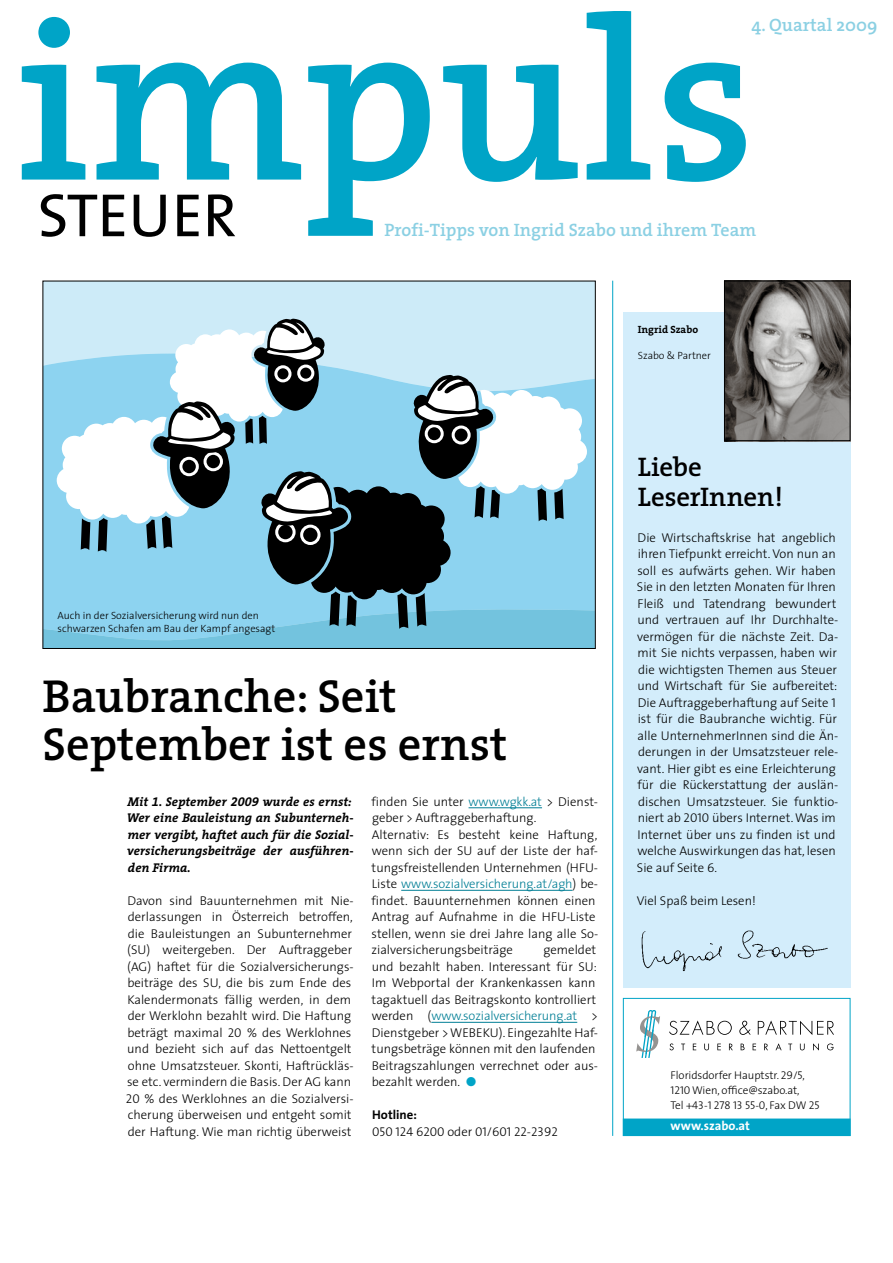
<style>
.page{position:relative;width:893px;height:1263px;background:#fff}
.page>*{position:absolute;margin:0;border:0;box-sizing:border-box;transform-origin:0 0}
.t1{font:600 230.7px "The Serif";color:#00a4c7}
.t2{font:61.5px "The Sans Caps";color:#000}
.t3{font:600 46.5px/48px "The Serif";color:#000}
.t4{font:600 27px/30px "The Serif";letter-spacing:-.01em;color:#000}
.t5{font:600 18px "The Serif";color:#8bd0e3}
.t6{font:300 12.75px/16.5px "The Sans";color:#000}
.t7{font:italic 700 12.75px/16.5px "The Serif";color:#000}
.t8{font:12.75px "The Sans Light Caps";color:#000}
.t9{font:700 12.75px "The Sans";color:#fff}
.t10{font:700 12.75px "The Sans";color:#000}
.t11{font:300 11.25px/15px "The Sans";letter-spacing:-.005em;color:#000}
.t12{font:11.25px "The Sans Light Caps";letter-spacing:-.005em;color:#000}
.t13{font:300 10.5px/12.8px "The Sans";color:#000}
.t14{font:700 10.5px "The Serif";color:#000}
.s1{font-family:"The Serif Bold Expert";font-weight:400}
.s2{font-family:"The Sans Light Caps";font-weight:400}
.s3{color:#007e95}
.s4{color:#00a4c7}
.s5{font-family:"The Sans";font-weight:300}
</style>
<div class="page">
<div style="left:623px;top:312px;width:227px;height:675px;background:#d3edfb"></div>
<img style="left:726px;top:283px;width:122px;height:156px">
<div style="left:724px;top:281px;width:126px;height:160px;border:1px solid #000"></div>
<div style="left:623px;top:998px;width:227px;height:138px;border:1px solid #00a4c7"></div>
<div style="left:623px;top:1119px;width:227px;height:16px;background:#00a4c7"></div>
<div style="left:623px;top:1119px;width:227px;height:17px;border:1px solid #00a4c7"></div>
<svg style="left:636px;top:1010px;width:24px;height:48px"></svg>
<svg style="left:669px;top:1020px;width:63px;height:15px"></svg>
<svg style="left:739px;top:1021px;width:12px;height:14px"></svg>
<svg style="left:758px;top:1020px;width:76px;height:15px"></svg>
<svg style="left:669px;top:1043px;width:5px;height:7px"></svg>
<svg style="left:681px;top:1043px;width:4px;height:7px"></svg>
<svg style="left:693px;top:1043px;width:3px;height:7px"></svg>
<svg style="left:704px;top:1043px;width:5px;height:7px"></svg>
<svg style="left:717px;top:1043px;width:4px;height:7px"></svg>
<svg style="left:729px;top:1043px;width:4px;height:7px"></svg>
<svg style="left:741px;top:1043px;width:4px;height:7px"></svg>
<svg style="left:753px;top:1043px;width:3px;height:7px"></svg>
<svg style="left:764px;top:1043px;width:4px;height:7px"></svg>
<svg style="left:775px;top:1043px;width:7px;height:7px"></svg>
<svg style="left:788px;top:1043px;width:4px;height:7px"></svg>
<svg style="left:800px;top:1043px;width:5px;height:7px"></svg>
<svg style="left:813px;top:1043px;width:6px;height:7px"></svg>
<svg style="left:827px;top:1043px;width:7px;height:7px"></svg>
<img style="left:641px;top:930px;width:187px;height:42px">
<hr style="left:612px;top:281px;width:1px;height:855px;background:#00a4c7">
<hr style="left:469px;top:807px;width:73px;height:1px;background:#007e95">
<hr style="left:401px;top:890px;width:171px;height:1px;background:#007e95">
<hr style="left:431px;top:1022px;width:146px;height:1px;background:#007e95">
<div style="left:45px;top:283px;width:549px;height:36px;background:#cdebf8"></div>
<svg style="left:45px;top:319px;width:549px;height:328px"></svg>
<h1 class="t1" style="left:15px;top:-91px;width:742px">impuls</h1>
<h3 class="t5" style="left:751px;top:10px;width:127px">4. Quartal 2009</h3>
<h2 class="t2" style="left:38px;top:164px;width:201px">STEUER</h2>
<h3 class="t5" style="left:384px;top:215px;width:373px">Profi-Tipps von Ingrid Szabo und ihrem Team</h3>
<p class="t13" style="left:57px;top:609px;width:219px">Auch in der Sozialversicherung wird nun den schwarzen Schafen am Bau der Kampf angesagt</p>
<h3 class="t3" style="left:43px;top:671px;width:466px">Baubranche: Seit<br>September ist es ernst</h3>
<p class="t7" style="left:127px;top:793px;width:229px">Mit <span class="s1">1</span>. September <span class="s1">2009</span> wurde es ernst:<br>Wer eine Bauleistung an Subunterneh&shy;mer vergibt, haftet auch für die Sozial&shy;versicherungsbeiträge der ausführen&shy;den Firma.</p>
<p class="t6" style="left:126px;top:892px;width:229px">Davon sind Bauunternehmen mit Nie&shy;derlassungen in Österreich betroffen, die Bauleistungen an Subunternehmer (SU) weitergeben. Der Auftraggeber (AG) haftet für die Sozialversicherungs&shy;beiträge des SU, die bis zum Ende des Kalendermonats fällig werden, in dem der Werklohn bezahlt wird. Die Haftung beträgt maximal <span class="s2">20</span> % des Werklohnes und bezieht sich auf das Nettoentgelt ohne Umsatzsteuer. Skonti, Haftrückläs&shy;se etc. vermindern die Basis. Der AG kann <span class="s2">20</span> % des Werklohnes an die Sozialversi&shy;cherung überweisen und entgeht somit der Haftung. Wie man richtig überweist</p>
<p class="t6" style="left:371px;top:793px;width:228px">finden Sie unter <span class="s3">www.wgkk.at</span> &gt; Dienst&shy;geber &gt; Auftraggeberhaftung.<br>Alternativ: Es besteht keine Haftung, wenn sich der SU auf der Liste der haf&shy;tungsfreistellenden Unternehmen (HFU-Liste <span class="s3">www.sozialversicherung.at/agh</span>) be&shy;findet. Bauunternehmen können einen Antrag auf Aufnahme in die HFU-Liste stellen, wenn sie drei Jahre lang alle So&shy;zialversicherungsbeiträge</p>
<p class="t6" style="left:372px;top:941px;width:228px;text-indent:172px">gemeldet und bezahlt haben. Interessant für SU:<br>Im Webportal der Krankenkassen kann tagaktuell das Beitragskonto kontrolliert werden (<span class="s3">www.sozialversicherung.at</span> &gt; Dienstgeber &gt; WEBEKU). Eingezahlte Haf&shy;tungsbeträge können mit den laufenden Beitragszahlungen verrechnet oder aus&shy;bezahlt werden. <span class="s4">●</span></p>
<p class="t10" style="left:372px;top:1104px;width:46px">Hotline:</p>
<p class="t8" style="left:372px;top:1121px;width:187px">050 124 6200 <span class="s5">oder</span> 01/601 22-2392</p>
<p class="t14" style="left:638px;top:321px;width:62px">Ingrid Szabo</p>
<p class="t13" style="left:638px;top:349px;width:75px">Szabo &amp; Partner</p>
<h3 class="t4" style="left:638px;top:451px;width:147px">Liebe<br>LeserInnen!</h3>
<p class="t6" style="left:637px;top:529px;width:203px">Die Wirtschaftskrise hat angeblich ihren Tiefpunkt erreicht. Von nun an soll es aufwärts gehen. Wir haben Sie in den letzten Monaten für Ihren Fleiß und Tatendrang bewundert und vertrauen auf Ihr Durchhalte&shy;vermögen für die nächste Zeit. Da&shy;mit Sie nichts verpassen, haben wir die wichtigsten Themen aus Steuer und Wirtschaft für Sie aufbereitet:<br>Die Auftraggeberhaftung auf Seite <span class="s2">1 </span>ist für die Baubranche wichtig. Für alle UnternehmerInnen sind die Än&shy;derungen in der Umsatzsteuer rele&shy;vant. Hier gibt es eine Erleichterung für die Rückerstattung der auslän&shy;dischen Umsatzsteuer. Sie funktio&shy;niert ab <span class="s2">2010</span> übers Internet. Was im Internet über uns zu finden ist und welche Auswirkungen das hat, lesen Sie auf Seite <span class="s2">6</span>.</p>
<p class="t6" style="left:637px;top:892px;width:121px">Viel Spaß beim Lesen!</p>
<p class="t11" style="left:671px;top:1067px;width:136px">Floridsdorfer Hauptstr. <span class="s2">29/5,<br>1210</span> Wien, office@szabo.at,</p>
<p class="t12" style="left:671px;top:1096px;width:150px"><span class="s5">Tel +</span>43<span class="s5">-</span>1 278 13 55-0<span class="s5">, Fax DW</span> 25</p>
<p class="t9" style="left:670px;top:1115px;width:81px">www.szabo.at</p>
</div>
